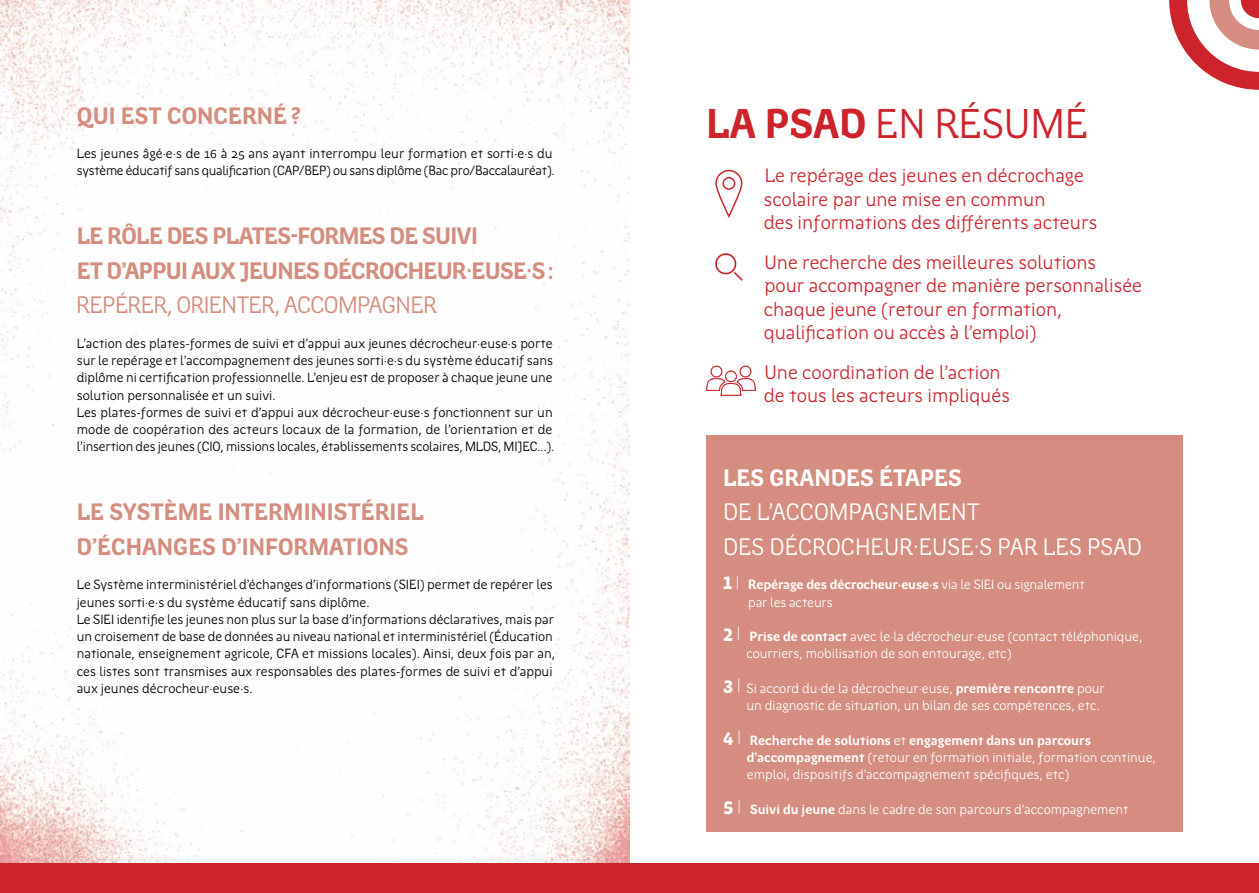
<style>
.page{position:relative;width:1259px;height:893px;background:#fff}
.page>*{position:absolute;margin:0;border:0;box-sizing:border-box;transform-origin:0 0}
.t1{font:42px "Region Bretagne";letter-spacing:-.005em;color:#cd242c}
.t2{font:700 24px/34.5px "Region Bretagne";letter-spacing:-.03em;color:#d48d7e}
.t3{font:700 24px/34.5px "Region Bretagne";letter-spacing:-.005em;color:#d48d7e}
.t4{font:24px/34.5px "Region Bretagne";color:#fff}
.t5{font:24px "Region Bretagne";letter-spacing:-.03em;color:#d48d7e}
.t6{font:700 24px "Region Bretagne";color:#fff}
.t7{font:19.5px/23.2px "Region Bretagne";color:#cd242c}
.t8{font:13.5px/17.2px "Region Bretagne";color:#000}
.t9{font:13.5px/17.2px "Region Bretagne";color:#fff}
.s1{font-weight:700}
.s2{font-weight:900;font-size:18px}
</style>
<div class="page">
<div style="left:706px;top:435px;width:476px;height:396px;background:#d48d7e"></div>
<img style="left:0;top:0;width:629px;height:863px">
<svg style="left:715px;top:169px;width:28px;height:49px"></svg>
<svg style="left:1169px;top:0;width:90px;height:90px"></svg>
<div style="left:0;top:863px;width:1259px;height:30px;background:#cd242c"></div>
<svg style="left:715px;top:253px;width:28px;height:28px"></svg>
<div style="left:711px;top:366px;width:11px;height:11px;background:#fff;border:1px solid #cd242c;border-radius:50%"></div>
<div style="left:739px;top:366px;width:12px;height:11px;background:#fff;border:1px solid #cd242c;border-radius:50%"></div>
<svg style="left:706px;top:378px;width:50px;height:18px"></svg>
<div style="left:725px;top:371px;width:12px;height:11px;background:#fff;border:1px solid #cd242c;border-radius:50%"></div>
<h2 class="t3" style="left:77px;top:99px;width:226px">QUI EST CONCERNÉ?</h2>
<p class="t8" style="left:77px;top:145px;width:479px">Les jeunes âgé·e·s de 16 à 25 ans ayant interrompu leur formation et sorti·e·s du système éducatif sans qualification (CAP/BEP) ou sans diplôme (Bac pro/Baccalauréat).</p>
<h2 class="t2" style="left:77px;top:219px;width:479px">LE RÔLE DES PLATES-FORMES DE SUIVI<br>ET D’APPUI AUX JEUNES DÉCROCHEUR·EUSE·S:</h2>
<h2 class="t5" style="left:76px;top:292px;width:362px">REPÉRER, ORIENTER, ACCOMPAGNER</h2>
<p class="t8" style="left:77px;top:335px;width:479px">L’action des plates-formes de suivi et d’appui aux jeunes décrocheur·euse·s porte sur le repérage et l’accompagnement des jeunes sorti·e·s du système éducatif sans diplôme ni certification professionnelle. L’enjeu est de proposer à chaque jeune une solution personnalisée et un suivi.<br>Les plates-formes de suivi et d’appui aux décrocheur·euse·s fonctionnent sur un mode de coopération des acteurs locaux de la formation, de l’orientation et de l’insertion des jeunes (CIO, missions locales, établissements scolaires, MLDS, MIJEC...).</p>
<h2 class="t3" style="left:76px;top:495px;width:349px">LE SYSTÈME INTERMINISTÉRIEL<br>D’ÉCHANGES D’INFORMATIONS</h2>
<p class="t8" style="left:77px;top:576px;width:480px">Le Système interministériel d’échanges d’informations (SIEI) permet de repérer les jeunes sorti·e·s du système éducatif sans diplôme.<br>Le SIEI identifie les jeunes non plus sur la base d’informations déclaratives, mais par un croisement de base de données au niveau national et interministériel (Éducation nationale, enseignement agricole, CFA et missions locales). Ainsi, deux fois par an, ces listes sont transmises aux responsables des plates-formes de suivi et d’appui aux jeunes décrocheur·euse·s.</p>
<h1 class="t1" style="left:706px;top:100px;width:383px"><span class="s1">LA PSAD</span> EN RÉSUMÉ</h1>
<h3 class="t7" style="left:763px;top:164px;width:335px">Le repérage des jeunes en décrochage scolaire par une mise en commun<br>des informations des différents acteurs</h3>
<h3 class="t7" style="left:764px;top:251px;width:380px">Une recherche des meilleures solutions<br>pour accompagner de manière personnalisée chaque jeune (retour en formation, qualification ou accès à l’emploi)</h3>
<h3 class="t7" style="left:764px;top:361px;width:248px">Une coordination de l’action de tous les acteurs impliqués</h3>
<h2 class="t6" style="left:723px;top:464px;width:240px">LES GRANDES ÉTAPES</h2>
<h2 class="t4" style="left:723px;top:495px;width:420px">DE L’ACCOMPAGNEMENT<br>DES DÉCROCHEUR·EUSE·S PAR LES PSAD</h2>
<p class="t9" style="left:748px;top:576px;width:338px;text-indent:-25px"><span class="s2">1</span> | <span class="s1">Repérage des décrocheur·euse·s</span> via le SIEI ou signalement par les acteurs</p>
<p class="t9" style="left:746px;top:628px;width:397px;text-indent:-23px"><span class="s2">2</span> | <span class="s1">Prise de contact</span> avec le·la décrocheur·euse (contact téléphonique, courriers, mobilisation de son entourage, etc)</p>
<p class="t9" style="left:746px;top:680px;width:360px;text-indent:-23px"><span class="s2">3</span> | Si accord du·de la décrocheur·euse, <span class="s1">première rencontre</span> pour un diagnostic de situation, un bilan de ses compétences, etc.</p>
<p class="t9" style="left:747px;top:732px;width:410px;text-indent:-24px"><span class="s2">4</span> | <span class="s1">Recherche de solutions</span> et <span class="s1">engagement dans un parcours d’accompagnement</span> (retour en formation initiale, formation continue, emploi, dispositifs d’accompagnement spécifiques, etc)</p>
<p class="t9" style="left:723px;top:801px;width:407px"><span class="s2">5</span> | <span class="s1">Suivi du jeune</span> dans le cadre de son parcours d’accompagnement</p>
</div>
